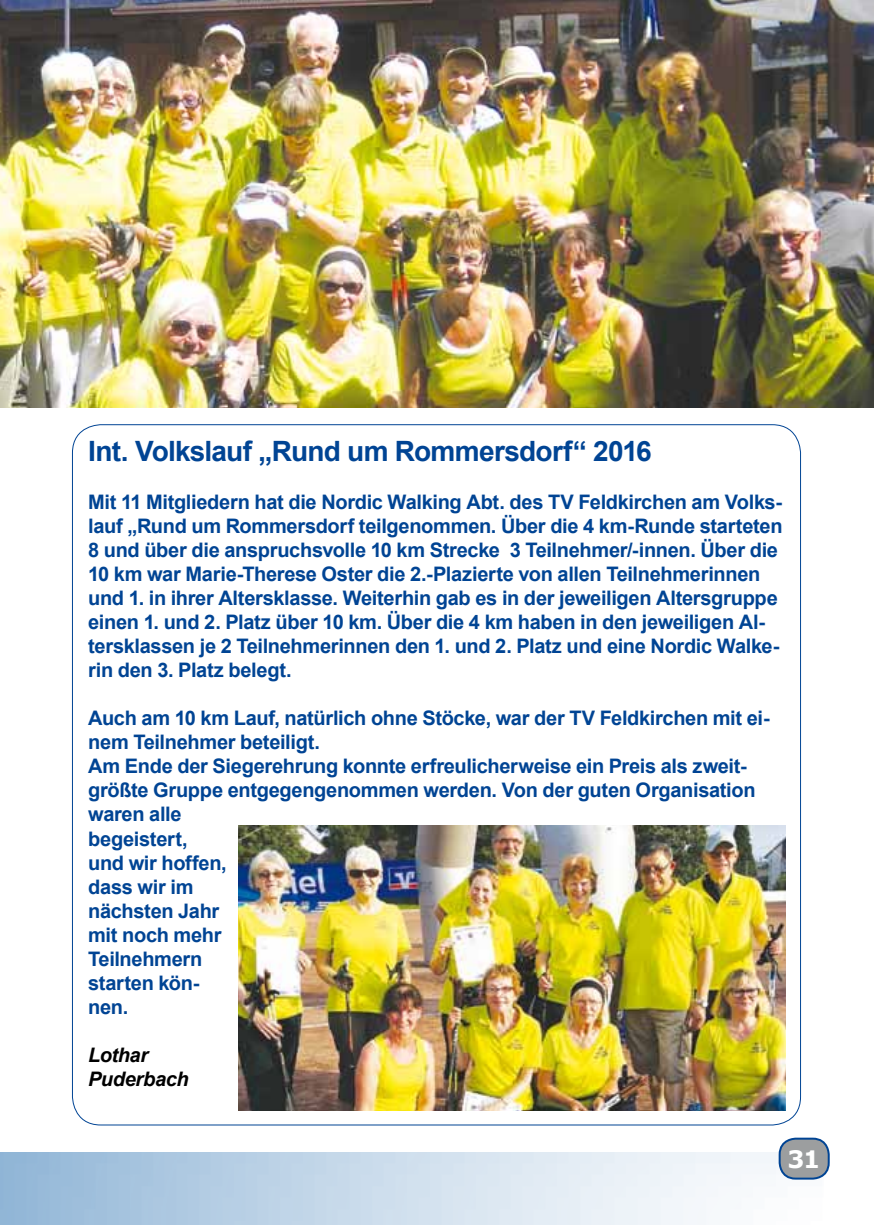
<style>
.page{position:relative;width:874px;height:1225px;background:#fff}
.page>*{position:absolute;margin:0;border:0;box-sizing:border-box;transform-origin:0 0}
.t1{font:700 28px "Arial";letter-spacing:-.025em;color:#004494}
.t2{font:700 24px "Verdana";color:#fff}
.t3{font:700 20px/24px "Arial";letter-spacing:-.015em;color:#004494}
.t4{font:italic 700 20px/24px "Arial";letter-spacing:-.02em;color:#000}
</style>
<div class="page">
<img style="left:0;top:1153px;width:823px;height:72px">
<div style="left:779px;top:1138px;width:49px;height:40px;background:#9c9e9f;border-radius:16px"></div>
<div style="left:778px;top:1137px;width:51px;height:42px;border:2px solid #004494;border-radius:16px"></div>
<img style="left:0;top:0;width:873px;height:407px">
<img style="left:238px;top:825px;width:547px;height:285px">
<h1 class="t1" style="left:88px;top:433px;width:564px">Int. Volkslauf „Rund um Rommersdorf“ 2016</h1>
<p class="t3" style="left:88px;top:491px;width:695px">Mit 11 Mitgliedern hat die Nordic Walking Abt. des TV Feldkirchen am Volks&shy;lauf „Rund um Rommersdorf teilgenommen. Über die 4 km-Runde starteten 8 und über die anspruchsvolle 10 km Strecke 3 Teilnehmer/-innen. Über die 10 km war Marie-Therese Oster die 2.-Plazierte von allen Teilnehmerinnen und 1. in ihrer Altersklasse. Weiterhin gab es in der jeweiligen Altersgruppe einen 1. und 2. Platz über 10 km. Über die 4 km haben in den jeweiligen Al&shy;tersklassen je 2 Teilnehmerinnen den 1. und 2. Platz und eine Nordic Walke&shy;rin den 3. Platz belegt.</p>
<p class="t3" style="left:88px;top:707px;width:682px">Auch am 10 km Lauf, natürlich ohne Stöcke, war der TV Feldkirchen mit ei&shy;nem Teilnehmer beteiligt.<br>Am Ende der Siegerehrung konnte erfreulicherweise ein Preis als zweit&shy;größte Gruppe entgegengenommen werden. Von der guten Organisation waren alle<br>begeistert,<br>und wir hoffen,<br>dass wir im<br>nächsten Jahr<br>mit noch mehr<br>Teilnehmern<br>starten kön-<br>nen.</p>
<p class="t4" style="left:88px;top:1043px;width:102px">Lothar<br>Puderbach</p>
<p class="t2" style="left:786px;top:1139px;width:35px">25</p>
<p class="t2" style="left:787px;top:1142px;width:34px">31</p>
</div>
